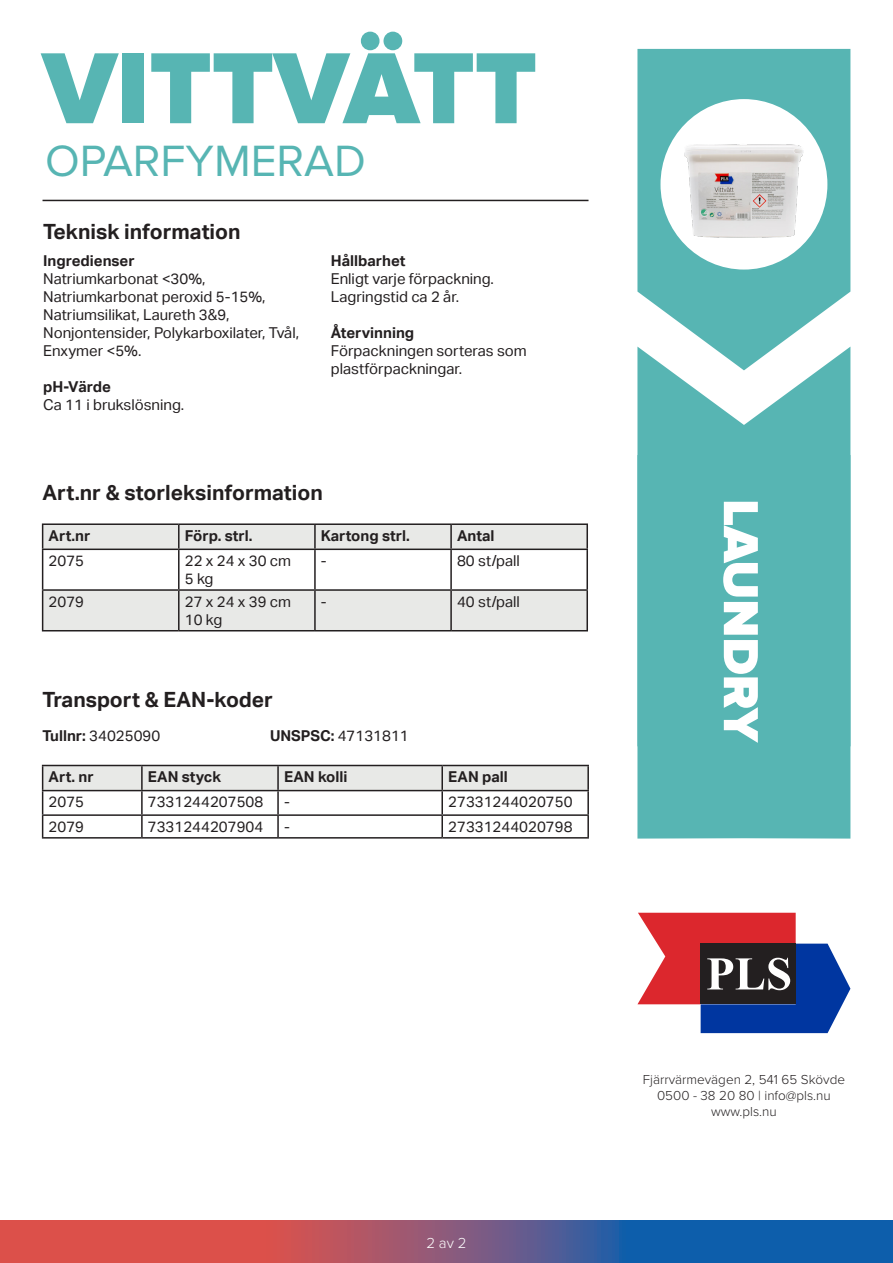
<style>
.page{position:relative;width:893px;height:1263px;background:#fff}
.page>*{position:absolute;margin:0;border:0;box-sizing:border-box;transform-origin:0 0}
.t1{font:900 104.85px "Proxima Nova";color:#57b5b3}
.t2{font:900 51px "Proxima Nova";letter-spacing:-.005em;color:#fff}
.t3{font:45.45px "Proxima Nova";color:#57b5b3}
.t4{font:700 21px "Aktiv Grotesk";color:#231f20}
.t5{font:15px/18px "Aktiv Grotesk";color:#231f20}
.t6{font:700 15px "Aktiv Grotesk";color:#231f20}
.t7{font:300 15px "Proxima Nova";color:#fff}
.t8{font:300 13.5px "Proxima Nova";color:#231f20}
.s1{font-weight:700}
</style>
<div class="page">
<hr style="left:43px;top:200px;width:545px;height:1px;background:#231f20">
<svg style="left:637px;top:49px;width:213px;height:298px;background:#69bcbb"></svg>
<div style="left:660px;top:99px;width:167px;height:171px;background:#fff;border-radius:50%"></div>
<svg style="left:0;top:1220px;width:893px;height:43px;background:#7b577a"></svg>
<div style="left:43px;top:591px;width:543px;height:39px;background:#e8e9e7"></div>
<hr style="left:42px;top:523px;width:137px;height:2px;background:#231f20">
<div style="left:42px;top:524px;width:544px;height:24px;background:#e8e9e7"></div>
<hr style="left:179px;top:523px;width:136px;height:2px;background:#231f20">
<hr style="left:178px;top:525px;width:2px;height:23px;background:#231f20">
<hr style="left:315px;top:523px;width:136px;height:2px;background:#231f20">
<hr style="left:314px;top:525px;width:2px;height:23px;background:#231f20">
<hr style="left:451px;top:523px;width:137px;height:2px;background:#231f20">
<hr style="left:450px;top:525px;width:2px;height:23px;background:#231f20">
<hr style="left:586px;top:525px;width:2px;height:23px;background:#231f20">
<hr style="left:42px;top:548px;width:137px;height:2px;background:#231f20">
<hr style="left:42px;top:550px;width:1px;height:39px;background:#231f20">
<hr style="left:179px;top:548px;width:136px;height:2px;background:#231f20">
<hr style="left:178px;top:550px;width:2px;height:39px;background:#231f20">
<hr style="left:315px;top:548px;width:136px;height:2px;background:#231f20">
<hr style="left:314px;top:550px;width:2px;height:39px;background:#231f20">
<hr style="left:451px;top:548px;width:137px;height:2px;background:#231f20">
<hr style="left:450px;top:550px;width:2px;height:39px;background:#231f20">
<hr style="left:586px;top:550px;width:2px;height:39px;background:#231f20">
<hr style="left:42px;top:589px;width:137px;height:2px;background:#231f20">
<hr style="left:42px;top:591px;width:1px;height:39px;background:#231f20">
<hr style="left:179px;top:589px;width:136px;height:2px;background:#231f20">
<hr style="left:178px;top:591px;width:2px;height:39px;background:#231f20">
<hr style="left:315px;top:589px;width:136px;height:2px;background:#231f20">
<hr style="left:314px;top:591px;width:2px;height:39px;background:#231f20">
<hr style="left:451px;top:589px;width:137px;height:2px;background:#231f20">
<hr style="left:450px;top:591px;width:2px;height:39px;background:#231f20">
<hr style="left:586px;top:591px;width:2px;height:39px;background:#231f20">
<hr style="left:42px;top:630px;width:137px;height:1px;background:#231f20">
<hr style="left:179px;top:630px;width:136px;height:1px;background:#231f20">
<hr style="left:315px;top:630px;width:136px;height:1px;background:#231f20">
<hr style="left:451px;top:630px;width:137px;height:1px;background:#231f20">
<hr style="left:442px;top:765px;width:147px;height:1px;background:#231f20">
<hr style="left:587px;top:766px;width:2px;height:24px;background:#231f20">
<hr style="left:442px;top:790px;width:147px;height:1px;background:#231f20">
<hr style="left:587px;top:791px;width:2px;height:23px;background:#231f20">
<svg style="left:42px;top:765px;width:546px;height:72px"></svg>
<hr style="left:142px;top:814px;width:136px;height:2px;background:#231f20">
<hr style="left:141px;top:816px;width:2px;height:21px;background:#231f20">
<hr style="left:278px;top:814px;width:164px;height:2px;background:#231f20">
<hr style="left:277px;top:816px;width:2px;height:21px;background:#231f20">
<hr style="left:442px;top:814px;width:147px;height:2px;background:#231f20">
<hr style="left:441px;top:816px;width:2px;height:21px;background:#231f20">
<hr style="left:587px;top:816px;width:2px;height:21px;background:#231f20">
<hr style="left:42px;top:837px;width:100px;height:1px;background:#231f20">
<hr style="left:142px;top:837px;width:136px;height:1px;background:#231f20">
<hr style="left:278px;top:837px;width:164px;height:1px;background:#231f20">
<hr style="left:442px;top:837px;width:147px;height:1px;background:#231f20">
<svg style="left:637px;top:913px;width:213px;height:120px"></svg>
<svg style="left:637px;top:347px;width:213px;height:108px;fill:#57b5b3"></svg>
<div style="left:637px;top:455px;width:213px;height:383px;background:#57b5b3"></div>
<img style="left:684px;top:144px;width:120px;height:94px">
<p class="t1" style="left:43px;top:28px;width:496px">VITTVÄTT</p>
<p class="t3" style="left:45px;top:135px;width:322px">OPARFYMERAD</p>
<p class="t4" style="left:43px;top:220px;width:199px">Teknisk information</p>
<p class="t6" style="left:43px;top:252px;width:93px">Ingredienser</p>
<p class="t5" style="left:43px;top:270px;width:164px">Natriumkarbonat &lt;30%,</p>
<p class="t5" style="left:43px;top:288px;width:224px">Natriumkarbonat peroxid 5-15%,</p>
<p class="t5" style="left:43px;top:306px;width:188px">Natriumsilikat, Laureth 3&amp;9,</p>
<p class="t5" style="left:43px;top:324px;width:257px">Nonjontensider, Polykarboxilater, Tvål,<br>Enxymer &lt;5%.</p>
<p class="t6" style="left:43px;top:378px;width:69px">pH-Värde</p>
<p class="t5" style="left:43px;top:396px;width:143px">Ca 11 i brukslösning.</p>
<p class="t6" style="left:331px;top:252px;width:76px">Hållbarhet</p>
<p class="t5" style="left:331px;top:270px;width:165px">Enligt varje förpackning.</p>
<p class="t5" style="left:331px;top:288px;width:130px">Lagringstid ca 2 år.</p>
<p class="t6" style="left:331px;top:324px;width:85px">Återvinning</p>
<p class="t5" style="left:331px;top:342px;width:197px">Förpackningen sorteras som</p>
<p class="t5" style="left:331px;top:360px;width:133px">plastförpackningar.</p>
<p class="t4" style="left:43px;top:481px;width:282px">Art.nr &amp; storleksinformation</p>
<p class="t6" style="left:49px;top:527px;width:43px">Art.nr</p>
<p class="t6" style="left:185px;top:527px;width:69px">Förp. strl.</p>
<p class="t6" style="left:321px;top:527px;width:90px">Kartong strl.</p>
<p class="t6" style="left:457px;top:527px;width:39px">Antal</p>
<p class="t5" style="left:49px;top:552px;width:37px">2075</p>
<p class="t5" style="left:185px;top:552px;width:108px">22 x 24 x 30 cm</p>
<p class="t5" style="left:185px;top:570px;width:30px">5 kg</p>
<p class="t5" style="left:321px;top:552px;width:7px">-</p>
<p class="t5" style="left:457px;top:552px;width:64px">80 st/pall</p>
<p class="t5" style="left:49px;top:592px;width:37px">2079</p>
<p class="t5" style="left:185px;top:592px;width:108px">27 x 24 x 39 cm</p>
<p class="t5" style="left:185px;top:610px;width:39px">10 kg</p>
<p class="t4" style="left:43px;top:688px;width:232px">Transport &amp; EAN-koder</p>
<p class="t5" style="left:321px;top:592px;width:7px">-</p>
<p class="t5" style="left:457px;top:592px;width:64px">40 st/pall</p>
<p class="t5" style="left:43px;top:727px;width:119px"><span class="s1">Tullnr:</span> 34025090</p>
<p class="t5" style="left:270px;top:727px;width:140px"><span class="s1">UNSPSC:</span> 47131811</p>
<p class="t6" style="left:49px;top:768px;width:47px">Art. nr</p>
<p class="t6" style="left:148px;top:768px;width:75px">EAN styck</p>
<p class="t6" style="left:284px;top:768px;width:65px">EAN kolli</p>
<p class="t6" style="left:448px;top:768px;width:61px">EAN pall</p>
<p class="t5" style="left:49px;top:793px;width:37px">2075</p>
<p class="t5" style="left:148px;top:793px;width:117px">7331244207508</p>
<p class="t5" style="left:284px;top:793px;width:7px">-</p>
<p class="t5" style="left:448px;top:793px;width:126px">27331244020750</p>
<p class="t5" style="left:49px;top:818px;width:37px">2079</p>
<p class="t5" style="left:148px;top:818px;width:117px">7331244207904</p>
<p class="t5" style="left:284px;top:818px;width:7px">-</p>
<p class="t5" style="left:448px;top:818px;width:126px">27331244020798</p>
<p class="t2" style="left:770px;top:499px;width:246px;rotate:90deg">LAUNDRY</p>
<p class="t7" style="left:426px;top:1231px;width:42px">2 av 2</p>
<p class="t8" style="left:643px;top:1069px;width:204px">Fjärrvärmevägen 2, 541 65 Skövde</p>
<p class="t8" style="left:657px;top:1086px;width:175px">0500 - 38 20 80 | info@pls.nu</p>
<p class="t8" style="left:711px;top:1102px;width:67px">www.pls.nu</p>
</div>
